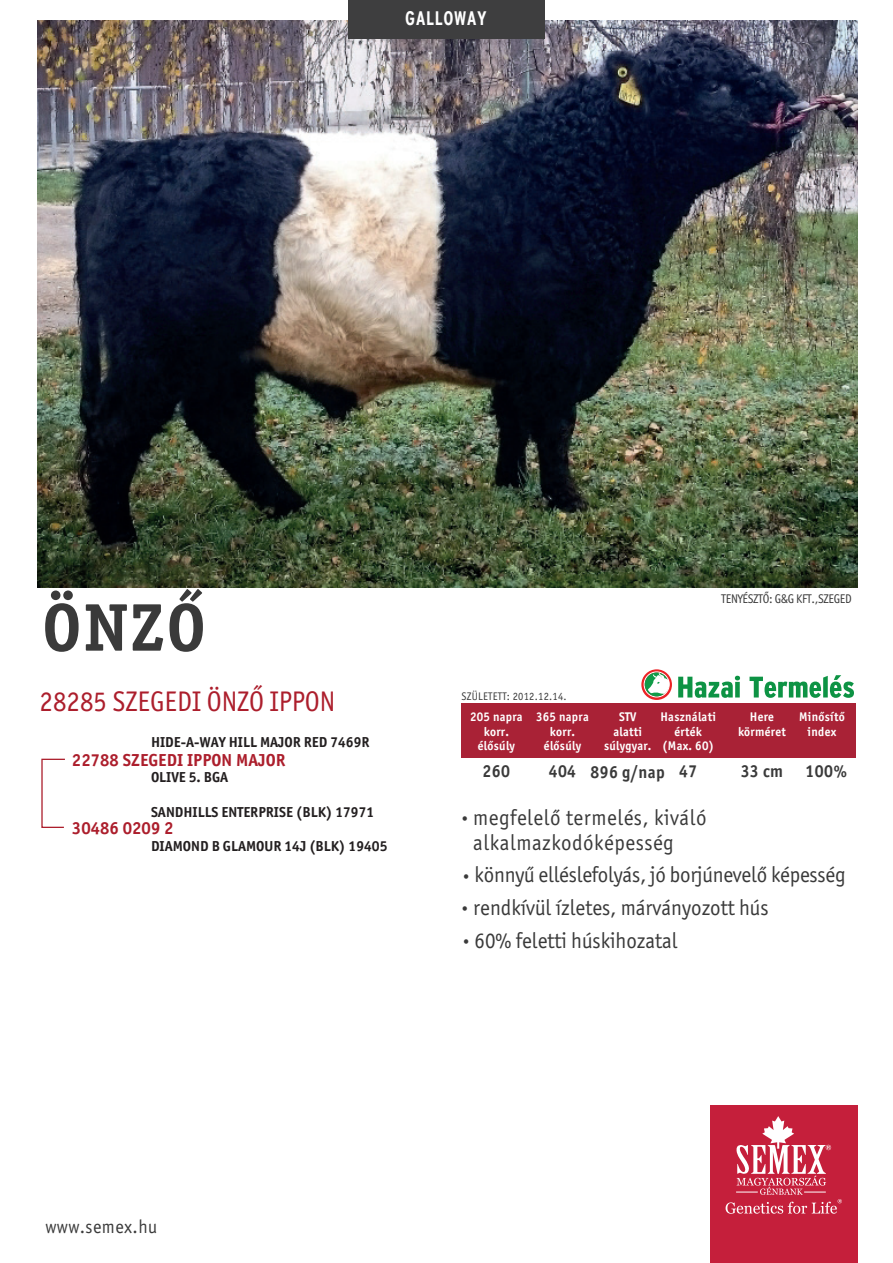
<style>
.page{position:relative;width:893px;height:1263px;background:#fff}
.page>*{position:absolute;margin:0;border:0;box-sizing:border-box;transform-origin:0 0}
.t1{font:700 67.5px "Officina Serif ITC Pro";color:#3a3a3a}
.t2{font:28.35px "Officina Sans ITC Pro";color:#ac1e2c;scale:.95 1}
.t3{font:22.05px "Officina Sans ITC Pro";color:#3a3a3a;scale:.95 1}
.t4{font:22.05px/25.2px "Officina Sans ITC Pro";letter-spacing:.025em;color:#3a3a3a;scale:.95 1}
.t5{font:700 condensed 19.5px "Interstate";letter-spacing:.025em;color:#fff;scale:.95 1}
.t6{font:18.9px "Officina Sans ITC Pro";letter-spacing:.025em;color:#3a3a3a;scale:.95 1}
.t7{font:700 17.4px "Officina Sans ITC Pro";letter-spacing:.005em;color:#ac1e2c}
.t8{font:700 17.4px "Officina Sans ITC Pro";letter-spacing:.025em;color:#3a3a3a;scale:.95 1}
.t9{font:15.75px "Officina Sans ITC Pro";color:#3a3a3a;scale:.95 1}
.t10{font:700 14.55px "Officina Sans ITC Pro";color:#231f20}
.t11{font:700 12.6px/14.4px "Officina Sans ITC Pro";letter-spacing:.025em;color:#fff;text-align:center;scale:.95 1}
.t12{font:12.6px "Officina Sans ITC Pro";letter-spacing:-.025em;color:#3a3a3a;scale:.95 1}
.t13{font:11.1px "Officina Sans ITC Pro";letter-spacing:.025em;color:#3a3a3a;scale:.95 1}
.s1{font-size:15.75px}
</style>
<div class="page">
<img style="left:38px;top:20px;width:819px;height:567px">
<svg style="left:41px;top:758px;width:24px;height:70px"></svg>
<svg style="left:749px;top:675px;width:105px;height:23px"></svg>
<svg style="left:641px;top:669px;width:99px;height:31px"></svg>
<div style="left:461px;top:704px;width:395px;height:54px;background:#a92236"></div>
<div style="left:348px;top:0;width:196px;height:38px;background:#3e3e3f"></div>
<div style="left:710px;top:1105px;width:147px;height:158px;background:#c51f3b"></div>
<svg style="left:726px;top:1116px;width:116px;height:98px;background:#d04b62"></svg>
<h3 class="t5" style="left:405px;top:8px;width:87px">GALLOWAY</h3>
<h1 class="t1" style="left:42px;top:586px;width:165px">ÖNZŐ</h1>
<h2 class="t2" style="left:40px;top:684px;width:313px">28285 SZEGEDI ÖNZŐ IPPON</h2>
<p class="t10" style="left:151px;top:733px;width:220px">HIDE-A-WAY HILL MAJOR RED 7469R</p>
<p class="t10" style="left:151px;top:768px;width:79px">OLIVE 5. BGA</p>
<p class="t10" style="left:151px;top:803px;width:225px">SANDHILLS ENTERPRISE (BLK) 17971</p>
<p class="t10" style="left:151px;top:836px;width:238px">DIAMOND B GLAMOUR 14J (BLK) 19405</p>
<h3 class="t7" style="left:72px;top:749px;width:215px">22788 SZEGEDI IPPON MAJOR</h3>
<h3 class="t7" style="left:72px;top:817px;width:103px">30486 0209 2</h3>
<p class="t12" style="left:721px;top:591px;width:139px">TENYÉSZTŐ: G&amp;G KFT.,SZEGED</p>
<p class="t13" style="left:461px;top:689px;width:112px">SZÜLETETT: 2012.12.14.</p>
<p class="t11" style="left:536px;top:710px;width:57px">365 napra korr. élősúly</p>
<p class="t11" style="left:604px;top:710px;width:52px">STV alatti súlygyar.</p>
<p class="t11" style="left:738px;top:710px;width:52px">Here körméret</p>
<p class="t11" style="left:660px;top:710px;width:60px">Használati érték (Max. 60)</p>
<p class="t11" style="left:799px;top:710px;width:50px">Minősítő index</p>
<h3 class="t8" style="left:679px;top:761px;width:21px">47</h3>
<h3 class="t8" style="left:741px;top:761px;width:46px">33 cm</h3>
<h3 class="t4" style="left:473px;top:804px;width:247px">megfelelő termelés, kiváló alkalmazkodóképesség</h3>
<p class="t11" style="left:470px;top:710px;width:57px">205 napra korr. élősúly</p>
<h3 class="t8" style="left:483px;top:761px;width:30px">260</h3>
<h3 class="t8" style="left:549px;top:761px;width:124px">404 896 g/nap</h3>
<h3 class="t8" style="left:806px;top:761px;width:45px">100%</h3>
<p class="t9" style="left:461px;top:809px;width:9px">•</p>
<h3 class="t3" style="left:462px;top:862px;width:405px"><span class="s1">•</span> könnyű elléslefolyás, jó borjúnevelő képesség</h3>
<h3 class="t3" style="left:461px;top:894px;width:325px"><span class="s1">•</span> rendkívül ízletes, márványozott hús</h3>
<h3 class="t3" style="left:462px;top:927px;width:228px"><span class="s1">•</span> 60% feletti húskihozatal</h3>
<h3 class="t6" style="left:46px;top:1215px;width:119px">www.semex.hu</h3>
</div>
